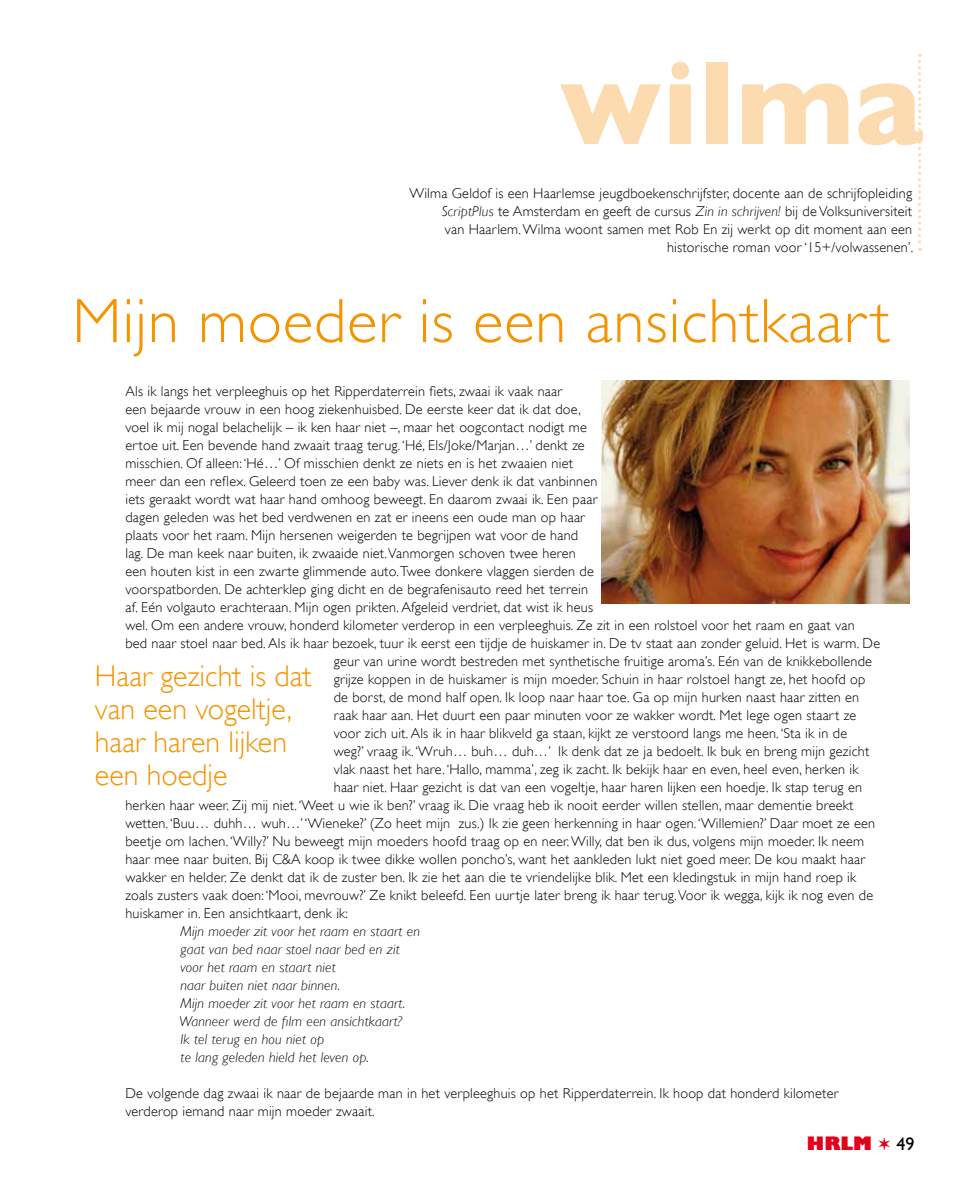
<style>
.page{position:relative;width:978px;height:1191px;background:#fff}
.page>*{position:absolute;margin:0;border:0;box-sizing:border-box;transform-origin:0 0}
.t1{font:700 120px "Gill Sans";color:#fddbb0}
.t2{font:300 63px "Gill Sans";letter-spacing:.015em;color:#f39400}
.t3{font:300 30px/33px "Gill Sans";color:#f39400}
.t4{font:800 18px "Gill Sans";color:#e2001a}
.t5{font:300 14.25px/18px "Gill Sans";letter-spacing:.015em;color:#000;text-align:right}
.t6{font:italic 300 14.25px/18px "Gill Sans";letter-spacing:.015em;color:#000}
.s1{font-style:italic}
.s2{font-weight:400;color:#000}
</style>
<div class="page">
<svg style="left:918px;top:54px;width:3px;height:197px"></svg>
<img style="left:602px;top:381px;width:308px;height:222px">
<h1 class="t1" style="left:559px;top:33px;width:365px">wilma</h1>
<p class="t5" style="left:409px;top:184px;width:505px">Wilma Geldof is een Haarlemse jeugdboekenschrijfster, docente aan de schrijfopleiding <span class="s1">ScriptPlus</span> te Amsterdam en geeft de cursus <span class="s1">Zin in schrijven!</span> bij de Volksuniversiteit<br>van Haarlem. Wilma woont samen met Rob En zij werkt op dit moment aan een historische roman voor ‘15+/volwassenen’.</p>
<h2 class="t2" style="left:72px;top:284px;width:819px">Mijn moeder is een ansichtkaart</h2>
<p class="t5" style="left:125px;top:382px;width:438px">Als ik langs het verpleeghuis op het Ripperdaterrein fiets, zwaai ik vaak naar</p>
<p class="t5" style="left:125px;top:400px;width:457px">een bejaarde vrouw in een hoog ziekenhuisbed. De eerste keer dat ik dat doe,</p>
<p class="t5" style="left:125px;top:418px;width:463px">voel ik mij nogal belachelijk – ik ken haar niet –, maar het oogcontact nodigt me</p>
<p class="t5" style="left:125px;top:436px;width:461px">ertoe uit. Een bevende hand zwaait traag terug. ‘Hé, Els/Joke/Marjan…’ denkt ze</p>
<p class="t5" style="left:125px;top:454px;width:449px">misschien. Of alleen: ‘Hé…’ Of misschien denkt ze niets en is het zwaaien niet</p>
<p class="t5" style="left:125px;top:472px;width:474px">meer dan een reflex. Geleerd toen ze een baby was. Liever denk ik dat vanbinnen</p>
<p class="t5" style="left:125px;top:490px;width:473px">iets geraakt wordt wat haar hand omhoog beweegt. En daarom zwaai ik. Een paar</p>
<p class="t5" style="left:125px;top:508px;width:461px">dagen geleden was het bed verdwenen en zat er ineens een oude man op haar</p>
<p class="t5" style="left:125px;top:526px;width:454px">plaats voor het raam. Mijn hersenen weigerden te begrijpen wat voor de hand</p>
<p class="t5" style="left:125px;top:544px;width:452px">lag. De man keek naar buiten, ik zwaaide niet. Vanmorgen schoven twee heren</p>
<p class="t5" style="left:125px;top:562px;width:470px">een houten kist in een zwarte glimmende auto. Twee donkere vlaggen sierden de</p>
<p class="t5" style="left:125px;top:580px;width:464px">voorspatborden. De achterklep ging dicht en de begrafenisauto reed het terrein</p>
<p class="t5" style="left:125px;top:598px;width:469px">af. Eén volgauto erachteraan. Mijn ogen prikten. Afgeleid verdriet, dat wist ik heus</p>
<p class="t5" style="left:125px;top:616px;width:731px">wel. Om een andere vrouw, honderd kilometer verderop in een verpleeghuis. Ze zit in een rolstoel voor het raam en gaat van</p>
<p class="t5" style="left:125px;top:634px;width:756px">bed naar stoel naar bed. Als ik haar bezoek, tuur ik eerst een tijdje de huiskamer in. De tv staat aan zonder geluid. Het is warm. De</p>
<p class="t5" style="left:334px;top:652px;width:540px">geur van urine wordt bestreden met synthetische fruitige aroma’s. Eén van de knikkebollende</p>
<p class="t5" style="left:334px;top:670px;width:533px">grijze koppen in de huiskamer is mijn moeder. Schuin in haar rolstoel hangt ze, het hoofd op</p>
<p class="t5" style="left:334px;top:688px;width:527px">de borst, de mond half open. Ik loop naar haar toe. Ga op mijn hurken naast haar zitten en</p>
<p class="t5" style="left:334px;top:706px;width:524px">raak haar aan. Het duurt een paar minuten voor ze wakker wordt. Met lege ogen staart ze</p>
<p class="t5" style="left:334px;top:724px;width:515px">voor zich uit. Als ik in haar blikveld ga staan, kijkt ze verstoord langs me heen. ‘Sta ik in de</p>
<p class="t5" style="left:334px;top:742px;width:537px">weg?’ vraag ik. ‘Wruh… buh… duh…’ Ik denk dat ze ja bedoelt. Ik buk en breng mijn gezicht</p>
<p class="t5" style="left:334px;top:760px;width:526px">vlak naast het hare. ‘Hallo, mamma’, zeg ik zacht. Ik bekijk haar en even, heel even, herken ik</p>
<p class="t5" style="left:334px;top:778px;width:530px">haar niet. Haar gezicht is dat van een vogeltje, haar haren lijken een hoedje. Ik stap terug en</p>
<p class="t5" style="left:125px;top:796px;width:729px">herken haar weer. Zij mij niet. ‘Weet u wie ik ben?’ vraag ik. Die vraag heb ik nooit eerder willen stellen, maar dementie breekt</p>
<p class="t5" style="left:125px;top:814px;width:751px">wetten. ‘Buu… duhh… wuh…’ ‘Wieneke?’ (Zo heet mijn zus.) Ik zie geen herkenning in haar ogen. ‘Willemien?’ Daar moet ze een</p>
<p class="t5" style="left:125px;top:832px;width:740px">beetje om lachen. ‘Willy?’ Nu beweegt mijn moeders hoofd traag op en neer. Willy, dat ben ik dus, volgens mijn moeder. Ik neem</p>
<p class="t5" style="left:125px;top:850px;width:741px">haar mee naar buiten. Bij C&amp;A koop ik twee dikke wollen poncho’s, want het aankleden lukt niet goed meer. De kou maakt haar</p>
<p class="t5" style="left:125px;top:868px;width:732px">wakker en helder. Ze denkt dat ik de zuster ben. Ik zie het aan die te vriendelijke blik. Met een kledingstuk in mijn hand roep ik</p>
<p class="t5" style="left:125px;top:886px;width:749px">zoals zusters vaak doen: ‘Mooi, mevrouw?’ Ze knikt beleefd. Een uurtje later breng ik haar terug. Voor ik wegga, kijk ik nog even de</p>
<p class="t5" style="left:125px;top:904px;width:224px">huiskamer in. Een ansichtkaart, denk ik:</p>
<p class="t6" style="left:179px;top:922px;width:243px">Mijn moeder zit voor het raam en staart en gaat van bed naar stoel naar bed en zit voor het raam en staart niet<br>naar buiten niet naar binnen.<br>Mijn moeder zit voor het raam en staart.<br>Wanneer werd de film een ansichtkaart?<br>Ik tel terug en hou niet op<br>te lang geleden hield het leven op.</p>
<p class="t5" style="left:125px;top:1084px;width:714px;text-align:left">De volgende dag zwaai ik naar de bejaarde man in het verpleeghuis op het Ripperdaterrein. Ik hoop dat honderd kilometer verderop iemand naar mijn moeder zwaait.</p>
<h3 class="t3" style="left:95px;top:659px;width:218px">Haar gezicht is dat van een vogeltje, haar haren lijken een hoedje</h3>
<p class="t4" style="left:807px;top:1131px;width:109px">HRLM ✶ <span class="s2">49</span></p>
</div>
